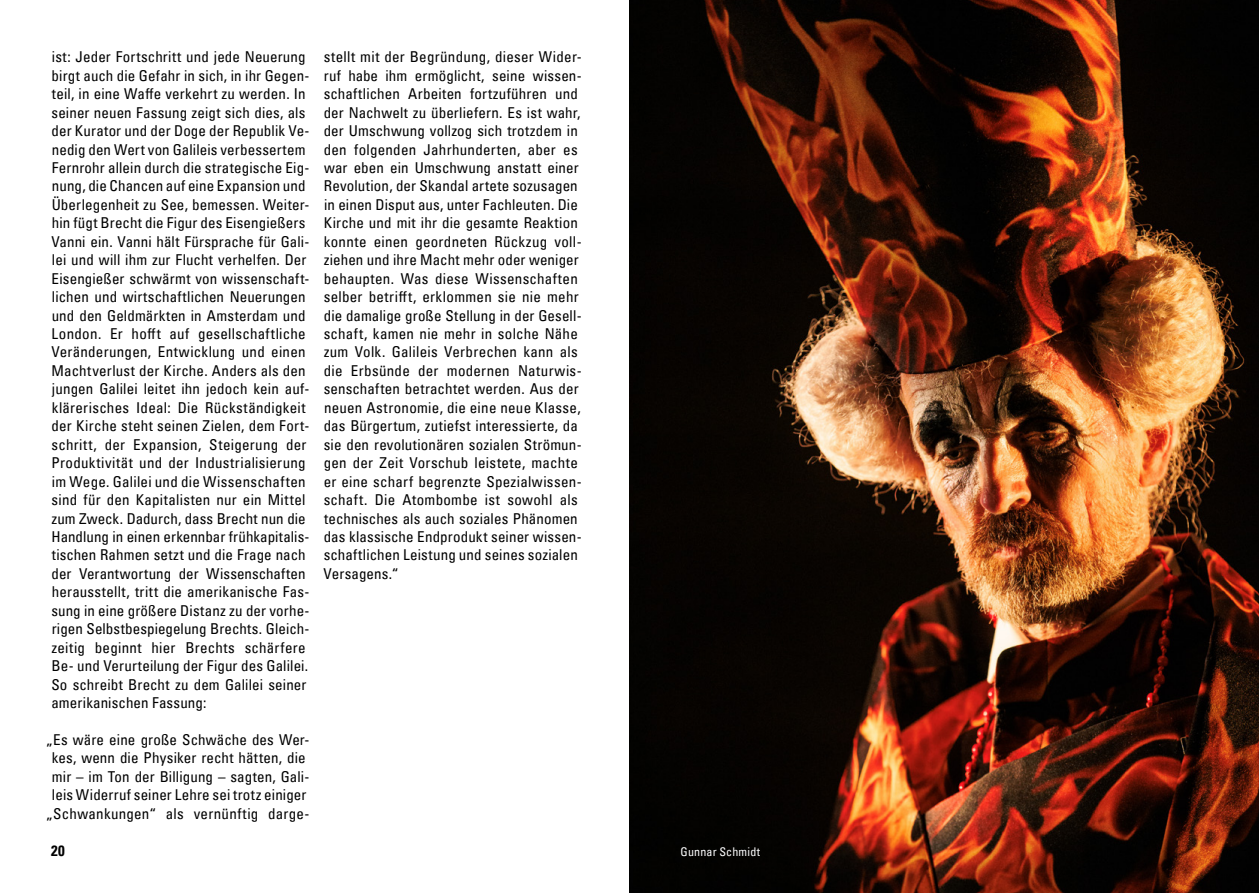
<style>
.page{position:relative;width:1259px;height:893px;background:#fff}
.page>*{position:absolute;margin:0;border:0;box-sizing:border-box;transform-origin:0 0}
.Fließtext_10pt_Block{font:condensed 15px/18.5px "Univers Com 57";letter-spacing:.01em;color:#000}
.t1{font:15px "Univers Com 67 Bold Cond";color:#000}
.Bildunterschrift{font:condensed 12px "Univers Com 57";letter-spacing:.02em;color:#fff}
</style>
<div class="page">
<img style="left:629px;top:0;width:630px;height:893px">
<p class="Fließtext_10pt_Block" style="left:51px;top:47px;width:260px">ist: Jeder Fortschritt und jede Neuerung birgt auch die Gefahr in sich, in ihr Gegen&shy;teil, in eine Waffe verkehrt zu werden. In seiner neuen Fassung zeigt sich dies, als der Kurator und der Doge der Republik Ve&shy;nedig den Wert von Galileis verbessertem Fernrohr allein durch die strategische Eig&shy;nung, die Chancen auf eine Expansion und Überlegenheit zu See, bemessen. Weiter&shy;hin fügt Brecht die Figur des Eisengießers Vanni ein. Vanni hält Fürsprache für Gali&shy;lei und will ihm zur Flucht verhelfen. Der Eisengießer schwärmt von wissenschaft&shy;lichen und wirtschaftlichen Neuerungen und den Geldmärkten in Amsterdam und London. Er hofft auf gesellschaftliche Veränderungen, Entwicklung und einen Machtverlust der Kirche. Anders als den jungen Galilei leitet ihn jedoch kein auf&shy;klärerisches Ideal: Die Rückständigkeit der Kirche steht seinen Zielen, dem Fort&shy;schritt, der Expansion, Steigerung der Produktivität und der Industrialisierung im Wege. Galilei und die Wissenschaften sind für den Kapitalisten nur ein Mittel zum Zweck. Dadurch, dass Brecht nun die Handlung in einen erkennbar frühkapitalis&shy;tischen Rahmen setzt und die Frage nach der Verantwortung der Wissenschaften herausstellt, tritt die amerikanische Fas&shy;sung in eine größere Distanz zu der vorhe&shy;rigen Selbstbespiegelung Brechts. Gleich&shy;zeitig beginnt hier Brechts schärfere Be- und Verurteilung der Figur des Galilei.<br>So schreibt Brecht zu dem Galilei seiner amerikanischen Fassung:</p>
<p class="Fließtext_10pt_Block" style="left:46px;top:730px;width:265px;text-align:center">„Es wäre eine große Schwäche des Wer&shy;kes, wenn die Physiker recht hätten, die mir – im Ton der Billigung – sagten, Gali&shy;leis Widerruf seiner Lehre sei trotz einiger „Schwankungen“ als vernünftig darge-</p>
<p class="t1" style="left:51px;top:841px;width:15px">20</p>
<p class="Fließtext_10pt_Block" style="left:323px;top:47px;width:260px">stellt mit der Begründung, dieser Wider&shy;ruf habe ihm ermöglicht, seine wissen&shy;schaftlichen Arbeiten fortzuführen und der Nachwelt zu überliefern. Es ist wahr, der Umschwung vollzog sich trotzdem in den folgenden Jahrhunderten, aber es war eben ein Umschwung anstatt einer Revolution, der Skandal artete sozusagen in einen Disput aus, unter Fachleuten. Die Kirche und mit ihr die gesamte Reaktion konnte einen geordneten Rückzug voll&shy;ziehen und ihre Macht mehr oder weniger behaupten. Was diese Wissenschaften selber betrifft, erklommen sie nie mehr die damalige große Stellung in der Gesell&shy;schaft, kamen nie mehr in solche Nähe zum Volk. Galileis Verbrechen kann als die Erbsünde der modernen Naturwis&shy;senschaften betrachtet werden. Aus der neuen Astronomie, die eine neue Klasse, das Bürgertum, zutiefst interessierte, da sie den revolutionären sozialen Strömun&shy;gen der Zeit Vorschub leistete, machte er eine scharf begrenzte Spezialwissen&shy;schaft. Die Atombombe ist sowohl als technisches als auch soziales Phänomen das klassische Endprodukt seiner wissen&shy;schaftlichen Leistung und seines sozialen Versagens.“</p>
<p class="Bildunterschrift" style="left:680px;top:844px;width:81px">Gunnar Schmidt</p>
</div>
